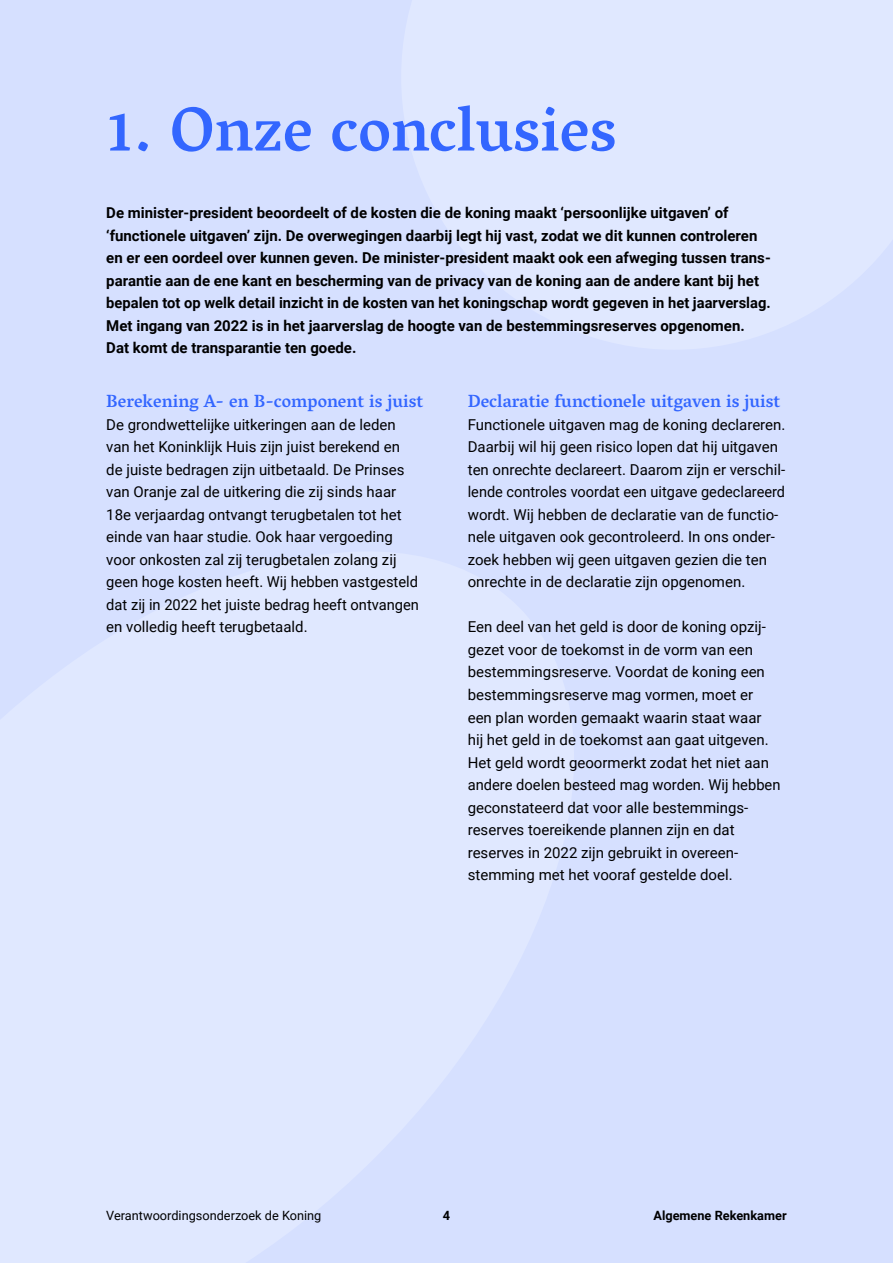
<style>
.page{position:relative;width:893px;height:1263px;background:#d6e0ff}
.page>*{position:absolute;margin:0;border:0;box-sizing:border-box;transform-origin:0 0}
.c-kop_h2{font:500 63px "Vesper Libre";color:#36f}
.c-alineakop_H3{font:500 18px "Vesper Libre";color:#36f}
.c-tekst{font:15px/22.5px "Roboto";color:#000}
.c-intro{font:700 15px/22.5px "Roboto";color:#000}
.t1{font:12.75px "Roboto";color:#000}
.t2{font:700 12.75px "Roboto";color:#000}
</style>
<div class="page">
<h2 class="c-kop_h2" style="left:106px;top:92px;width:512px">1. Onze conclusies</h2>
<p class="c-intro" style="left:106px;top:201px;width:666px">De minister-president beoordeelt of de kosten die de koning maakt ‘persoonlijke uitgaven’ of ‘functionele uitgaven’ zijn. De overwegingen daarbij legt hij vast, zodat we dit kunnen controleren en er een oordeel over kunnen geven. De minister-president maakt ook een afweging tussen trans&shy;parantie aan de ene kant en bescherming van de privacy van de koning aan de andere kant bij het bepalen tot op welk detail inzicht in de kosten van het koningschap wordt gegeven in het jaarverslag.<br>Met ingang van 2022 is in het jaarverslag de hoogte van de bestemmingsreserves opgenomen.<br>Dat komt de transparantie ten goede.</p>
<h3 class="c-alineakop_H3" style="left:106px;top:391px;width:318px">Berekening A- en B-component is juist</h3>
<p class="c-tekst" style="left:106px;top:413px;width:314px">De grondwettelijke uitkeringen aan de leden van het Koninklijk Huis zijn juist berekend en de juiste bedragen zijn uitbetaald. De Prinses van Oranje zal de uitkering die zij sinds haar 18e verjaardag ontvangt terugbetalen tot het einde van haar studie. Ook haar vergoeding voor onkosten zal zij terugbetalen zolang zij geen hoge kosten heeft. Wij hebben vastgesteld dat zij in 2022 het juiste bedrag heeft ontvangen en volledig heeft terugbetaald.</p>
<h3 class="c-alineakop_H3" style="left:468px;top:391px;width:314px">Declaratie functionele uitgaven is juist</h3>
<p class="c-tekst" style="left:468px;top:413px;width:319px">Functionele uitgaven mag de koning declareren.<br>Daarbij wil hij geen risico lopen dat hij uitgaven ten onrechte declareert. Daarom zijn er verschil&shy;lende controles voordat een uitgave gedeclareerd wordt. Wij hebben de declaratie van de functio&shy;nele uitgaven ook gecontroleerd. In ons onder&shy;zoek hebben wij geen uitgaven gezien die ten onrechte in de declaratie zijn opgenomen.</p>
<p class="c-tekst" style="left:468px;top:615px;width:314px">Een deel van het geld is door de koning opzij&shy;gezet voor de toekomst in de vorm van een bestemmingsreserve. Voordat de koning een bestemmingsreserve mag vormen, moet er een plan worden gemaakt waarin staat waar hij het geld in de toekomst aan gaat uitgeven.<br>Het geld wordt geoormerkt zodat het niet aan andere doelen besteed mag worden. Wij hebben geconstateerd dat voor alle bestemmings&shy;reserves toereikende plannen zijn en dat reserves in 2022 zijn gebruikt in overeen&shy;stemming met het vooraf gestelde doel.</p>
<p class="t1" style="left:106px;top:1207px;width:217px">Verantwoordingsonderzoek de Koning</p>
<p class="t2" style="left:443px;top:1207px;width:9px">4</p>
<p class="t2" style="left:653px;top:1207px;width:135px">Algemene Rekenkamer</p>
</div>
